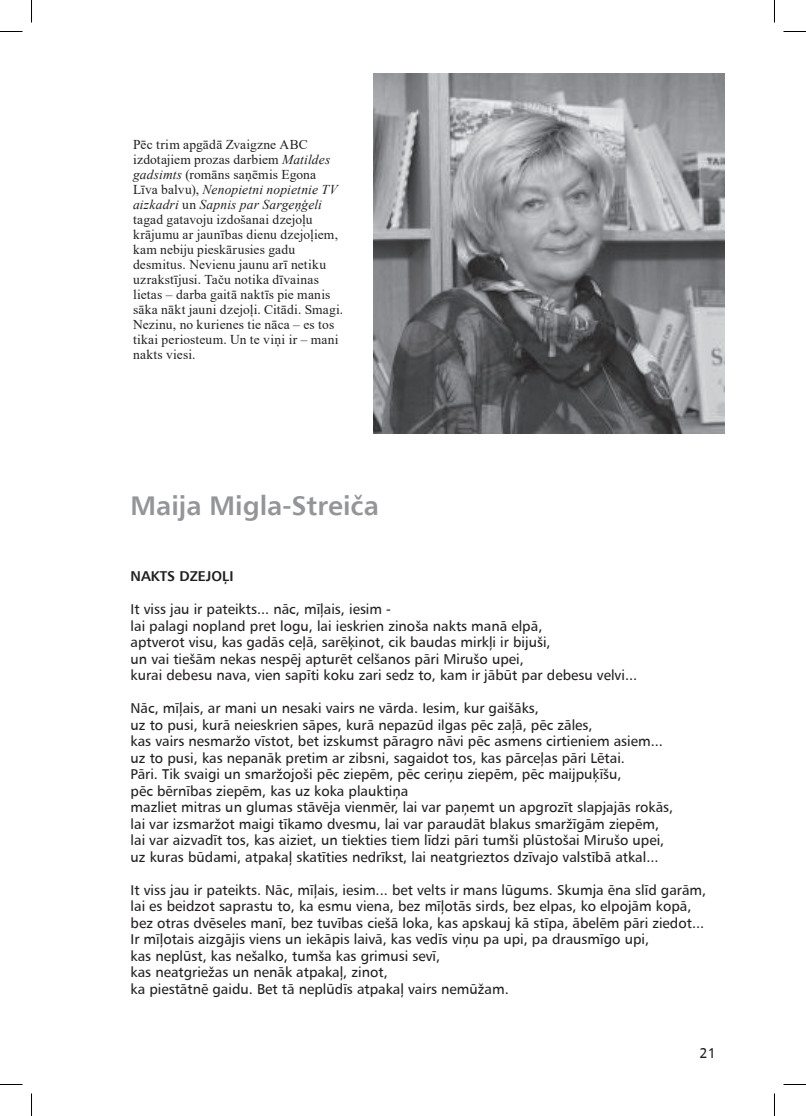
<style>
.page{position:relative;width:806px;height:1116px;background:#fff}
.page>*{position:absolute;margin:0;border:0;box-sizing:border-box;transform-origin:0 0}
.t1{font:27px "Humanist 777 TL Bold B";color:#939598}
.t2{font:14.25px/16.5px "Humanist 777 TL Roman B";color:#231f20}
.t3{font:14.25px "Humanist 777 TL Bold B";color:#231f20}
.t4{font:13.5px/15px "Times New Roman";letter-spacing:.015em;color:#231f20}
.s1{font-style:italic}
</style>
<div class="page">
<img style="left:373px;top:74px;width:351px;height:360px">
<svg style="left:0;top:31px;width:22px;height:1px"></svg>
<svg style="left:783px;top:31px;width:23px;height:1px"></svg>
<svg style="left:0;top:1084px;width:22px;height:1px"></svg>
<svg style="left:783px;top:1084px;width:23px;height:1px"></svg>
<svg style="left:31px;top:0;width:1px;height:22px"></svg>
<svg style="left:31px;top:1094px;width:1px;height:22px"></svg>
<svg style="left:774px;top:0;width:1px;height:22px"></svg>
<svg style="left:774px;top:1094px;width:1px;height:22px"></svg>
<p class="t4" style="left:133px;top:136px;width:212px">Pēc trim apgādā Zvaigzne ABC izdotajiem prozas darbiem <span class="s1">Matildes gadsimts</span> (romāns saņēmis Egona Līva balvu), <span class="s1">Nenopietni nopietnie TV aizkadri</span> un <span class="s1">Sapnis par Sargeņģeli </span>tagad gatavoju izdošanai dzejoļu krājumu ar jaunības dienu dzejoļiem, kam nebiju pieskārusies gadu desmitus. Nevienu jaunu arī netiku uzrakstījusi. Taču notika dīvainas lietas – darba gaitā naktīs pie manis sāka nākt jauni dzejoļi. Citādi. Smagi.<br>Nezinu, no kurienes tie nāca – es tos tikai periosteum. Un te viņi ir – mani nakts viesi.</p>
<h1 class="t1" style="left:130px;top:488px;width:250px">Maija Migla-Streiča</h1>
<p class="t3" style="left:130px;top:567px;width:105px">NAKTS DZEJOĻI</p>
<p class="t2" style="left:130px;top:601px;width:508px">It viss jau ir pateikts... nāc, mīļais, iesim -<br>lai palagi nopland pret logu, lai ieskrien zinoša nakts manā elpā,<br>aptverot visu, kas gadās ceļā, sarēķinot, cik baudas mirkļi ir bijuši,<br>un vai tiešām nekas nespēj apturēt celšanos pāri Mirušo upei,<br>kurai debesu nava, vien sapīti koku zari sedz to, kam ir jābūt par debesu velvi...</p>
<p class="t2" style="left:130px;top:700px;width:544px">Nāc, mīļais, ar mani un nesaki vairs ne vārda. Iesim, kur gaišāks,<br>uz to pusi, kurā neieskrien sāpes, kurā nepazūd ilgas pēc zaļā, pēc zāles,<br>kas vairs nesmaržo vīstot, bet izskumst pāragro nāvi pēc asmens cirtieniem asiem... uz to pusi, kas nepanāk pretim ar zibsni, sagaidot tos, kas pārceļas pāri Lētai.<br>Pāri. Tik svaigi un smaržojoši pēc ziepēm, pēc ceriņu ziepēm, pēc maijpuķīšu,<br>pēc bērnības ziepēm, kas uz koka plauktiņa<br>mazliet mitras un glumas stāvēja vienmēr, lai var paņemt un apgrozīt slapjajās rokās, lai var izsmaržot maigi tīkamo dvesmu, lai var paraudāt blakus smaržīgām ziepēm, lai var aizvadīt tos, kas aiziet, un tiekties tiem līdzi pāri tumši plūstošai Mirušo upei, uz kuras būdami, atpakaļ skatīties nedrīkst, lai neatgrieztos dzīvajo valstībā atkal...</p>
<p class="t2" style="left:130px;top:881px;width:577px">It viss jau ir pateikts. Nāc, mīļais, iesim... bet velts ir mans lūgums. Skumja ēna slīd garām, lai es beidzot saprastu to, ka esmu viena, bez mīļotās sirds, bez elpas, ko elpojām kopā, bez otras dvēseles manī, bez tuvības ciešā loka, kas apskauj kā stīpa, ābelēm pāri ziedot...<br>Ir mīļotais aizgājis viens un iekāpis laivā, kas vedīs viņu pa upi, pa drausmīgo upi,<br>kas neplūst, kas nešalko, tumša kas grimusi sevī,<br>kas neatgriežas un nenāk atpakaļ, zinot,<br>ka piestātnē gaidu. Bet tā neplūdīs atpakaļ vairs nemūžam.</p>
<p class="t2" style="left:699px;top:1044px;width:18px">21</p>
</div>
